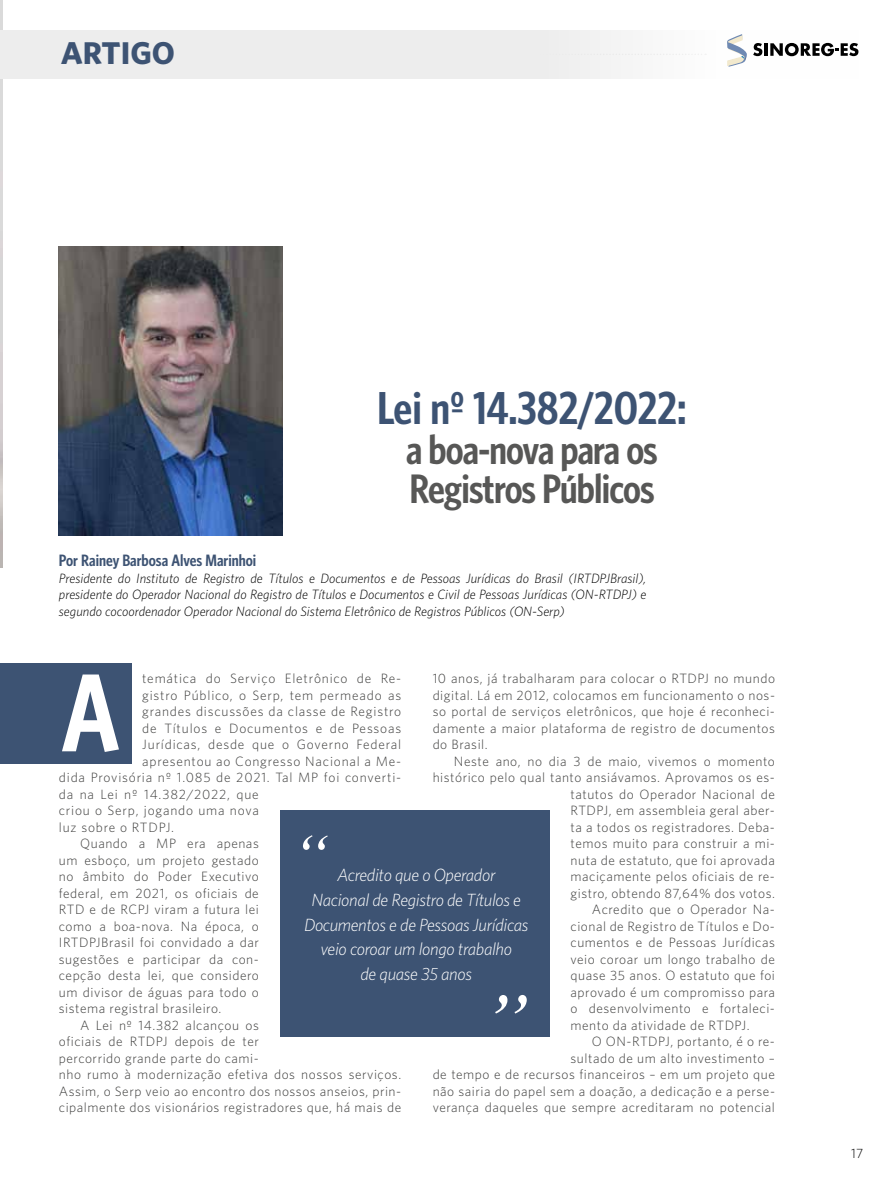
<style>
.page{position:relative;width:893px;height:1191px;background:#fff}
.page>*{position:absolute;margin:0;border:0;box-sizing:border-box;transform-origin:0 0}
.t1{font:600 111px "Whitney Condensed";color:#fff}
.t2{font:600 46.35px "Whitney Condensed";color:#3d5373}
.t3{font:600 41.25px/39.6px "Whitney Condensed";letter-spacing:-.02em;color:#575756}
.t4{font:700 31.5px "Whitney";color:#3d5373}
.t5{font:italic 300 17.7px/24.8px "Whitney";letter-spacing:-.02em;color:#fff;text-align:center}
.t6{font:600 16.5px "Whitney Condensed";color:#3d5373}
.t7{font:300 13.5px/16.5px "Whitney";letter-spacing:.04em;color:#3c3c3b;text-align:justify}
.t8{font:300 13.5px "Whitney";letter-spacing:.06em;color:#3c3c3b}
.t9{font:italic 300 13.5px/16.5px "Whitney";color:#000;text-align:justify}
.t10{font:300 13.5px "Whitney";color:#000}
</style>
<div class="page">
<div style="left:0;top:663px;width:131px;height:100px;background:#3d5373"></div>
<img style="left:59px;top:246px;width:223px;height:289px">
<svg style="left:0;top:30px;width:858px;height:49px;fill:#ededed"></svg>
<div style="left:280px;top:809px;width:269px;height:227px;background:#3d5373"></div>
<svg style="left:303px;top:835px;width:25px;height:15px"></svg>
<svg style="left:495px;top:995px;width:32px;height:18px"></svg>
<h3 class="t4" style="left:61px;top:34px;width:116px">ARTIGO</h3>
<h2 class="t2" style="left:377px;top:381px;width:311px">Lei nº 14.382/2022:</h2>
<h3 class="t3" style="left:406px;top:429px;width:253px">a boa-nova para os<br>Registros Públicos</h3>
<p class="t6" style="left:59px;top:551px;width:199px">Por Rainey Barbosa Alves Marinhoi</p>
<p class="t9" style="left:59px;top:569px;width:589px">Presidente do Instituto de Registro de Títulos e Documentos e de Pessoas Jurídicas do Brasil (IRTDPJBrasil), presidente do Operador Nacional do Registro de Títulos e Documentos e Civil de Pessoas Jurídicas (ON-RTDPJ) e segundo cocoordenador Operador Nacional do Sistema Eletrônico de Registros Públicos (ON-Serp)</p>
<p class="t8" style="left:142px;top:670px;width:261px">temática do Serviço Eletrônico de Re-</p>
<p class="t8" style="left:142px;top:687px;width:260px">gistro Público, o Serp, tem permeado as</p>
<p class="t8" style="left:142px;top:703px;width:261px">grandes discussões da classe de Registro</p>
<p class="t8" style="left:142px;top:720px;width:261px">de Títulos e Documentos e de Pessoas</p>
<p class="t8" style="left:142px;top:736px;width:261px">Jurídicas, desde que o Governo Federal</p>
<p class="t8" style="left:142px;top:753px;width:261px">apresentou ao Congresso Nacional a Me-</p>
<p class="t8" style="left:59px;top:769px;width:344px">dida Provisória nº 1.085 de 2021. Tal MP foi converti-</p>
<p class="t8" style="left:59px;top:786px;width:201px">da na Lei nº 14.382/2022, que</p>
<p class="t8" style="left:59px;top:802px;width:201px">criou o Serp, jogando uma nova</p>
<p class="t8" style="left:59px;top:819px;width:117px">luz sobre o RTDPJ.</p>
<p class="t7" style="left:80px;top:835px;width:180px">Quando a MP era apenas</p>
<p class="t7" style="left:59px;top:851px;width:201px">um esboço, um projeto gestado</p>
<p class="t7" style="left:59px;top:868px;width:201px">no âmbito do Poder Executivo</p>
<p class="t7" style="left:59px;top:884px;width:201px">federal, em 2021, os oficiais de</p>
<p class="t7" style="left:59px;top:901px;width:201px">RTD e de RCPJ viram a futura lei</p>
<p class="t7" style="left:59px;top:917px;width:201px">como a boa-nova. Na época, o</p>
<p class="t7" style="left:59px;top:934px;width:201px">IRTDPJBrasil foi convidado a dar</p>
<p class="t7" style="left:59px;top:950px;width:201px">sugestões e participar da con-</p>
<p class="t7" style="left:59px;top:967px;width:201px">cepção desta lei, que considero</p>
<p class="t7" style="left:59px;top:983px;width:201px">um divisor de águas para todo o</p>
<p class="t7" style="left:59px;top:1000px;width:164px">sistema registral brasileiro.</p>
<p class="t7" style="left:80px;top:1016px;width:180px">A Lei nº 14.382 alcançou os</p>
<p class="t7" style="left:59px;top:1033px;width:201px">oficiais de RTDPJ depois de ter</p>
<p class="t7" style="left:59px;top:1049px;width:201px">percorrido grande parte do cami-</p>
<p class="t7" style="left:59px;top:1066px;width:344px">nho rumo à modernização efetiva dos nossos serviços.</p>
<p class="t7" style="left:59px;top:1082px;width:344px">Assim, o Serp veio ao encontro dos nossos anseios, prin-</p>
<p class="t7" style="left:59px;top:1099px;width:344px">cipalmente dos visionários registradores que, há mais de</p>
<h1 class="t1" style="left:61px;top:648px;width:60px">A</h1>
<p class="t7" style="left:433px;top:670px;width:344px">10 anos, já trabalharam para colocar o RTDPJ no mundo digital. Lá em 2012, colocamos em funcionamento o nos&shy;so portal de serviços eletrônicos, que hoje é reconheci&shy;damente a maior plataforma de registro de documentos do Brasil.</p>
<p class="t7" style="left:454px;top:752px;width:323px">Neste ano, no dia 3 de maio, vivemos o momento</p>
<p class="t7" style="left:433px;top:769px;width:344px">histórico pelo qual tanto ansiávamos. Aprovamos os es-</p>
<p class="t7" style="left:571px;top:785px;width:206px">tatutos do Operador Nacional de</p>
<p class="t7" style="left:571px;top:802px;width:206px">RTDPJ, em assembleia geral aber-</p>
<p class="t7" style="left:571px;top:818px;width:206px">ta a todos os registradores. Deba-</p>
<p class="t7" style="left:571px;top:835px;width:206px">temos muito para construir a mi-</p>
<p class="t7" style="left:571px;top:851px;width:206px">nuta de estatuto, que foi aprovada</p>
<p class="t7" style="left:571px;top:868px;width:206px">maciçamente pelos oficiais de re-</p>
<p class="t7" style="left:571px;top:884px;width:206px">gistro, obtendo 87,64% dos votos.</p>
<p class="t7" style="left:592px;top:901px;width:185px">Acredito que o Operador Na-</p>
<p class="t7" style="left:571px;top:917px;width:206px">cional de Registro de Títulos e Do-</p>
<p class="t7" style="left:571px;top:934px;width:206px">cumentos e de Pessoas Jurídicas</p>
<p class="t7" style="left:571px;top:950px;width:206px">veio coroar um longo trabalho de</p>
<p class="t7" style="left:571px;top:967px;width:206px">quase 35 anos. O estatuto que foi</p>
<p class="t7" style="left:571px;top:983px;width:206px">aprovado é um compromisso para</p>
<p class="t7" style="left:571px;top:1000px;width:206px">o desenvolvimento e fortaleci-</p>
<p class="t7" style="left:571px;top:1016px;width:181px">mento da atividade de RTDPJ.</p>
<p class="t7" style="left:592px;top:1033px;width:185px">O ON-RTDPJ, portanto, é o re-</p>
<p class="t7" style="left:571px;top:1049px;width:206px">sultado de um alto investimento –</p>
<p class="t7" style="left:433px;top:1066px;width:344px">de tempo e de recursos financeiros – em um projeto que</p>
<p class="t7" style="left:433px;top:1082px;width:344px">não sairia do papel sem a doação, a dedicação e a perse-</p>
<p class="t7" style="left:433px;top:1099px;width:344px">verança daqueles que sempre acreditaram no potencial</p>
<h3 class="t5" style="left:304px;top:862px;width:226px">Acredito que o Operador<br>Nacional de Registro de Títulos e<br>Documentos e de Pessoas Jurídicas veio coroar um longo trabalho<br>de quase 35 anos</h3>
<p class="t10" style="left:851px;top:1145px;width:14px">17</p>
</div>
